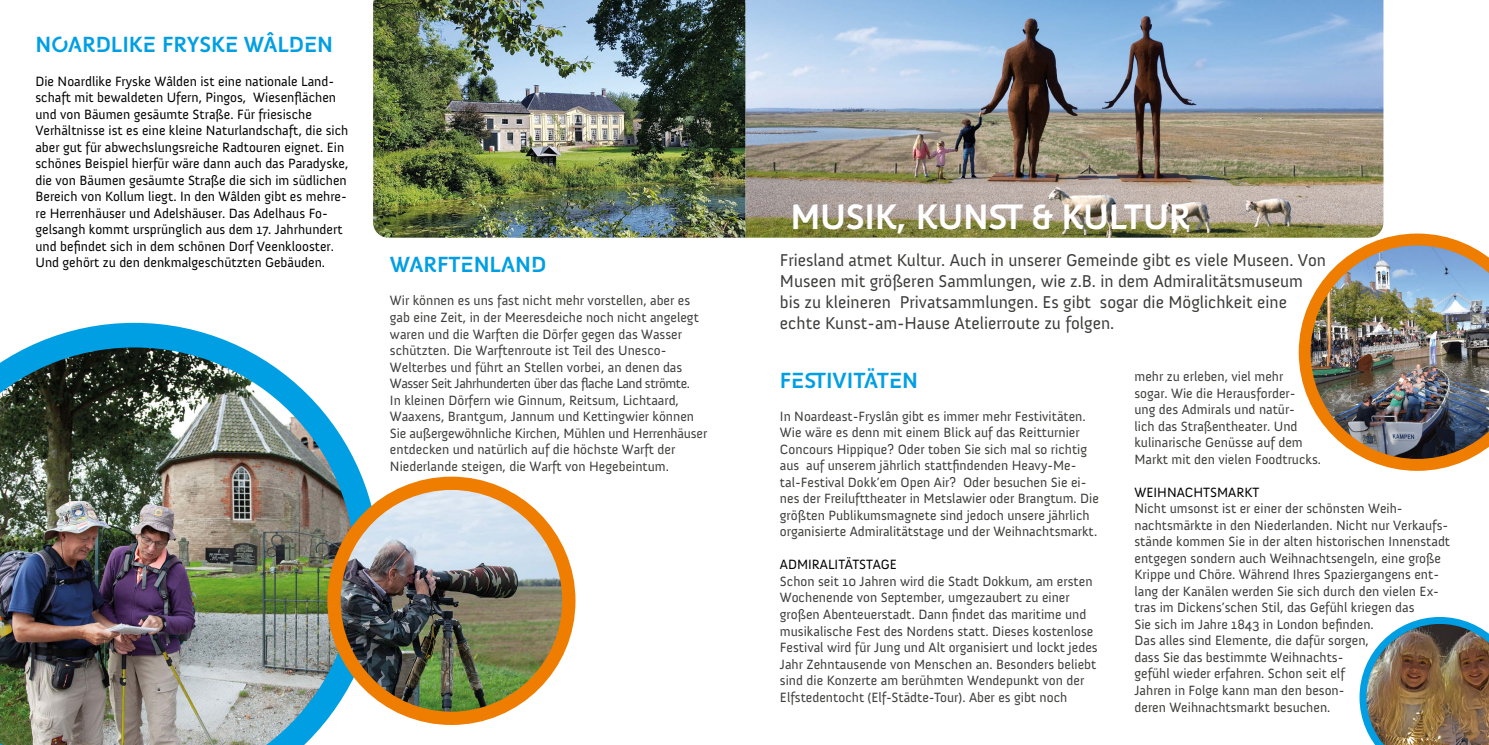
<style>
.page{position:relative;width:1489px;height:745px;background:#fff}
.page>*{position:absolute;margin:0;border:0;box-sizing:border-box;transform-origin:0 0}
.t1{font:36.25px "NOARDEAST Caps";letter-spacing:-.01em;color:#fff}
.t2{font:22.5px "NOARDEAST Caps";color:#009fe3}
.t3{font:17.5px/21px "Anivers";color:#3c3c3b}
.t4{font:13.75px/16.5px "Anivers";color:#3c3c3b}
.t5{font:13.75px/16.5px "Anivers";color:#000}
</style>
<div class="page">
<img style="left:373px;top:0;width:1010px;height:237px">
<img style="left:1298px;top:233px;width:190px;height:237px">
<img style="left:1359px;top:617px;width:129px;height:127px">
<img style="left:0;top:322px;width:379px;height:422px">
<img style="left:334px;top:483px;width:235px;height:234px;border-radius:117px">
<div style="left:327px;top:476px;width:248px;height:248px;border:13px solid #ef7d00;border-radius:50%"></div>
<h2 class="t2" style="left:35px;top:32px;width:299px">NOARDLIKE FRYSKE WÂLDEN</h2>
<p class="t5" style="left:35px;top:73px;width:314px">Die Noardlike Fryske Wâlden ist eine nationale Land&shy;schaft mit bewaldeten Ufern, Pingos, Wiesenflächen und von Bäumen gesäumte Straße. Für friesische Verhältnisse ist es eine kleine Naturlandschaft, die sich aber gut für abwechslungsreiche Radtouren eignet. Ein schönes Beispiel hierfür wäre dann auch das Paradyske, die von Bäumen gesäumte Straße die sich im südlichen Bereich von Kollum liegt. In den Wâlden gibt es mehre&shy;re Herrenhäuser und Adelshäuser. Das Adelhaus Fo&shy;gelsangh kommt ursprünglich aus dem 17. Jahrhundert und befindet sich in dem schönen Dorf Veenklooster.<br>Und gehört zu den denkmalgeschützten Gebäuden.</p>
<h2 class="t2" style="left:390px;top:252px;width:158px">WARFTENLAND</h2>
<p class="t4" style="left:390px;top:292px;width:319px">Wir können es uns fast nicht mehr vorstellen, aber es gab eine Zeit, in der Meeresdeiche noch nicht angelegt waren und die Warften die Dörfer gegen das Wasser schützten. Die Warftenroute ist Teil des Unesco-Welterbes und führt an Stellen vorbei, an denen das Wasser Seit Jahrhunderten über das flache Land strömte.<br>In kleinen Dörfern wie Ginnum, Reitsum, Lichtaard, Waaxens, Brantgum, Jannum und Kettingwier können Sie außergewöhnliche Kirchen, Mühlen und Herrenhäuser entdecken und natürlich auf die höchste Warft der Niederlande steigen, die Warft von Hegebeintum.</p>
<h1 class="t1" style="left:790px;top:196px;width:401px">MUSIK, KUNST &amp; KULTUR</h1>
<p class="t3" style="left:780px;top:250px;width:547px">Friesland atmet Kultur. Auch in unserer Gemeinde gibt es viele Museen. Von Museen mit größeren Sammlungen, wie z.B. in dem Admiralitätsmuseum bis zu kleineren Privatsammlungen. Es gibt sogar die Möglichkeit eine echte Kunst-am-Hause Atelierroute zu folgen.</p>
<p class="t4" style="left:1134px;top:368px;width:188px">mehr zu erleben, viel mehr<br>sogar. Wie die Herausforder-<br>ung des Admirals und natür-<br>lich das Straßentheater. Und kulinarische Genüsse auf dem<br>Markt mit den vielen Foodtrucks.</p>
<p class="t5" style="left:1134px;top:483px;width:126px">WEIHNACHTSMARKT</p>
<p class="t4" style="left:1134px;top:500px;width:317px">Nicht umsonst ist er einer der schönsten Weih&shy;nachtsmärkte in den Niederlanden. Nicht nur Verkaufs&shy;stände kommen Sie in der alten historischen Innenstadt entgegen sondern auch Weihnachtsengeln, eine große Krippe und Chöre. Während Ihres Spaziergangens ent&shy;lang der Kanälen werden Sie sich durch den vielen Ex&shy;tras im Dickens’schen Stil, das Gefühl kriegen das<br>Sie sich im Jahre 1843 in London befinden.<br>Das alles sind Elemente, die dafür sorgen,<br>dass Sie das bestimmte Weihnachts-<br>gefühl wieder erfahren. Schon seit elf<br>Jahren in Folge kann man den beson-<br>deren Weihnachtsmarkt besuchen.</p>
<h2 class="t2" style="left:780px;top:367px;width:140px">FESTIVITÄTEN</h2>
<p class="t4" style="left:780px;top:408px;width:320px">In Noardeast-Fryslân gibt es immer mehr Festivitäten.<br>Wie wäre es denn mit einem Blick auf das Reitturnier Concours Hippique? Oder toben Sie sich mal so richtig aus auf unserem jährlich stattfindenden Heavy-Me&shy;tal-Festival Dokk’em Open Air? Oder besuchen Sie ei&shy;nes der Freilufttheater in Metslawier oder Brangtum. Die größten Publikumsmagnete sind jedoch unsere jährlich organisierte Admiralitätstage und der Weihnachtsmarkt.</p>
<p class="t5" style="left:780px;top:556px;width:118px">ADMIRALITÄTSTAGE</p>
<p class="t4" style="left:780px;top:573px;width:319px">Schon seit 10 Jahren wird die Stadt Dokkum, am ersten Wochenende von September, umgezaubert zu einer großen Abenteuerstadt. Dann findet das maritime und musikalische Fest des Nordens statt. Dieses kostenlose Festival wird für Jung und Alt organisiert und lockt jedes Jahr Zehntausende von Menschen an. Besonders beliebt sind die Konzerte am berühmten Wendepunkt von der Elfstedentocht (Elf-Städte-Tour). Aber es gibt noch</p>
</div>
